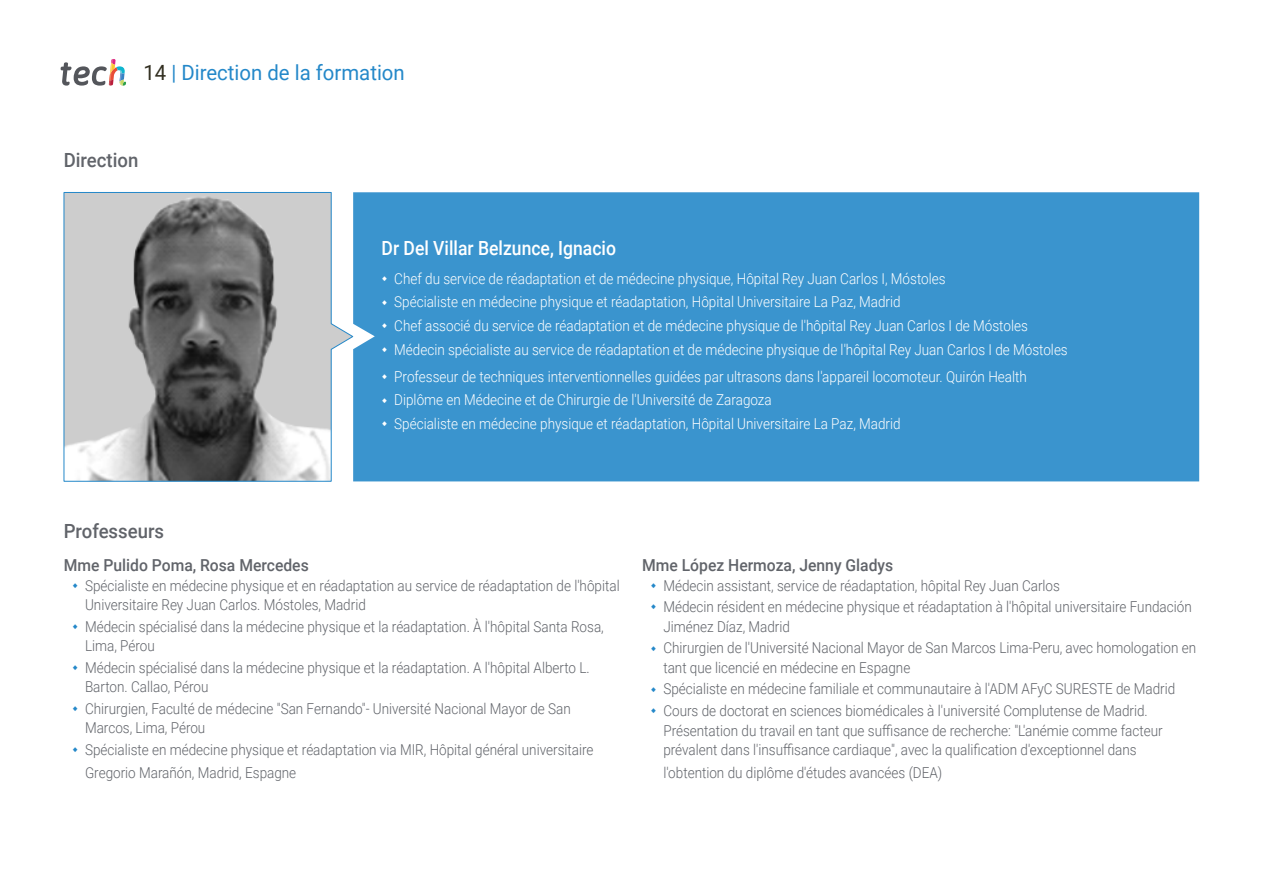
<style>
.page{position:relative;width:1263px;height:893px;background:#fff}
.page>*{position:absolute;margin:0;border:0;box-sizing:border-box;transform-origin:0 0}
.t1{font:21px "Roboto";color:#2488c9}
.t2{font:500 19.5px "Roboto";color:#fff;scale:.9 1}
.t3{font:500 19.5px "Roboto";color:#61646a;scale:.95 1}
.t4{font:500 16.5px "Roboto";color:#61646a;scale:.95 1}
.t5{font:300 15px/19.5px "Roboto";color:#61646a;scale:.9 1}
.t6{font:300 15px/23.7px "Roboto";color:#fff;scale:.9 1}
.s1{color:#312e20}
</style>
<div class="page">
<svg style="left:61px;top:59px;width:65px;height:27px"></svg>
<div style="left:353px;top:192px;width:846px;height:289px;background:#3a94ce"></div>
<svg style="left:64px;top:192px;width:289px;height:290px;background:#a0a1a2"></svg>
<svg style="left:382px;top:276px;width:5px;height:5px"></svg>
<svg style="left:382px;top:300px;width:5px;height:5px"></svg>
<svg style="left:382px;top:323px;width:5px;height:5px"></svg>
<svg style="left:382px;top:347px;width:5px;height:5px"></svg>
<svg style="left:382px;top:374px;width:5px;height:5px"></svg>
<svg style="left:382px;top:398px;width:5px;height:5px"></svg>
<svg style="left:382px;top:422px;width:5px;height:5px"></svg>
<h1 class="t1" style="left:144px;top:57px;width:263px"><span class="s1">14</span> | Direction de la formation</h1>
<h2 class="t3" style="left:64px;top:147px;width:80px">Direction</h2>
<h2 class="t2" style="left:382px;top:234px;width:262px">Dr Del Villar Belzunce, Ignacio</h2>
<p class="t6" style="left:394px;top:266px;width:750px">Chef du service de réadaptation et de médecine physique, Hôpital Rey Juan Carlos I, Móstoles<br>Spécialiste en médecine physique et réadaptation, Hôpital Universitaire La Paz, Madrid<br>Chef associé du service de réadaptation et de médecine physique de l'hôpital Rey Juan Carlos I de Móstoles Médecin spécialiste au service de réadaptation et de médecine physique de l'hôpital Rey Juan Carlos I de Móstoles</p>
<p class="t6" style="left:394px;top:364px;width:704px">Professeur de techniques interventionnelles guidées par ultrasons dans l'appareil locomoteur. Quirón Health<br>Diplôme en Médecine et de Chirurgie de l'Université de Zaragoza<br>Spécialiste en médecine physique et réadaptation, Hôpital Universitaire La Paz, Madrid</p>
<h2 class="t3" style="left:64px;top:518px;width:107px">Professeurs</h2>
<p class="t4" style="left:64px;top:554px;width:259px">Mme Pulido Poma, Rosa Mercedes</p>
<p class="t5" style="left:85px;top:575px;width:596px">Spécialiste en médecine physique et en réadaptation au service de réadaptation de l'hôpital<br>Universitaire Rey Juan Carlos. Móstoles, Madrid</p>
<p class="t5" style="left:85px;top:616px;width:578px">Médecin spécialisé dans la médecine physique et la réadaptation. À l'hôpital Santa Rosa,<br>Lima, Pérou</p>
<p class="t5" style="left:85px;top:657px;width:562px">Médecin spécialisé dans la médecine physique et la réadaptation. A l'hôpital Alberto L.<br>Barton. Callao, Pérou</p>
<p class="t5" style="left:85px;top:698px;width:541px">Chirurgien, Faculté de médecine "San Fernando"- Université Nacional Mayor de San<br>Marcos, Lima, Pérou</p>
<p class="t5" style="left:85px;top:738px;width:566px;line-height:22.5px">Spécialiste en médecine physique et réadaptation via MIR, Hôpital général universitaire<br>Gregorio Marañón, Madrid, Espagne</p>
<p class="t4" style="left:642px;top:554px;width:266px">Mme López Hermoza, Jenny Gladys</p>
<p class="t5" style="left:663px;top:574px;width:589px;line-height:21.6px">Médecin assistant, service de réadaptation, hôpital Rey Juan Carlos<br>Médecin résident en médecine physique et réadaptation à l'hôpital universitaire Fundación</p>
<p class="t5" style="left:663px;top:615px;width:593px;line-height:21.6px">Jiménez Díaz, Madrid<br>Chirurgien de l'Université Nacional Mayor de San Marcos Lima-Peru, avec homologation en</p>
<p class="t5" style="left:663px;top:656px;width:570px;line-height:21.6px">tant que licencié en médecine en Espagne<br>Spécialiste en médecine familiale et communautaire à l'ADM AFyC SURESTE de Madrid<br>Cours de doctorat en sciences biomédicales à l'université Complutense de Madrid.</p>
<p class="t5" style="left:663px;top:720px;width:556px">Présentation du travail en tant que suffisance de recherche: "L'anémie comme facteur prévalent dans l'insuffisance cardiaque", avec la qualification d'exceptionnel dans</p>
<p class="t5" style="left:663px;top:762px;width:311px">l'obtention du diplôme d'études avancées (DEA)</p>
</div>
